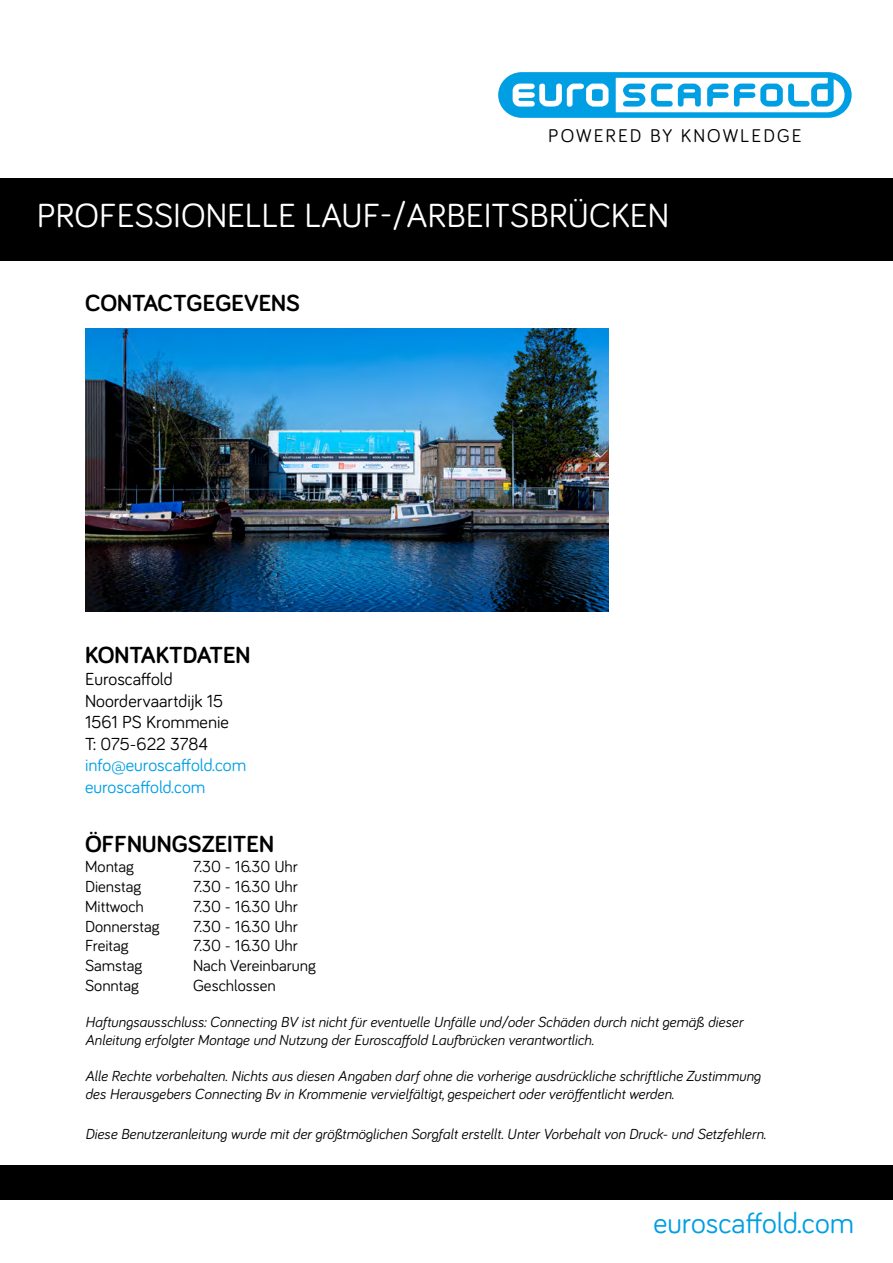
<style>
.page{position:relative;width:893px;height:1263px;background:#fff}
.page>*{position:absolute;margin:0;border:0;box-sizing:border-box;transform-origin:0 0}
.t1{font:34.5px "Bariol";color:#fff}
.t2{font:30px "Bariol";color:#009fe3}
.t3{font:700 24px "Bariol";color:#000}
.t4{font:18.9px "Bariol";letter-spacing:.11em;color:#000}
.t5{font:18px/21.6px "Bariol";color:#000}
.t6{font:18px/21.6px "Bariol";color:#009fe3}
.t7{font:16.5px "Bariol";color:#000}
.t8{font:italic 15px/18px "Bariol";color:#000}
</style>
<div class="page">
<div style="left:0;top:178px;width:893px;height:86px;background:#000"></div>
<div style="left:0;top:261px;width:893px;height:5px;background:#fff"></div>
<div style="left:0;top:1165px;width:893px;height:35px;background:#000"></div>
<img style="left:85px;top:328px;width:523px;height:283px">
<svg style="left:498px;top:72px;width:354px;height:46px"></svg>
<p class="t4" style="left:548px;top:123px;width:255px">POWERED BY KNOWLEDGE</p>
<h1 class="t1" style="left:37px;top:192px;width:634px">PROFESSIONELLE LAUF-/ARBEITSBRÜCKEN</h1>
<h3 class="t3" style="left:85px;top:286px;width:216px">CONTACTGEGEVENS</h3>
<h3 class="t3" style="left:85px;top:639px;width:167px">KONTAKTDATEN</h3>
<p class="t5" style="left:85px;top:667px;width:145px">Euroscaffold<br>Noordervaartdijk 15<br>1561 PS Krommenie<br>T: 075-622 3784</p>
<p class="t6" style="left:85px;top:754px;width:163px">info@euroscaffold.com euroscaffold.com</p>
<h3 class="t3" style="left:85px;top:828px;width:190px">ÖFFNUNGSZEITEN</h3>
<p class="t7" style="left:85px;top:855px;width:51px">Montag</p>
<p class="t7" style="left:193px;top:855px;width:106px">7.30 - 16.30 Uhr</p>
<p class="t7" style="left:85px;top:875px;width:58px">Dienstag</p>
<p class="t7" style="left:193px;top:875px;width:106px">7.30 - 16.30 Uhr</p>
<p class="t7" style="left:85px;top:895px;width:60px">Mittwoch</p>
<p class="t7" style="left:193px;top:895px;width:106px">7.30 - 16.30 Uhr</p>
<p class="t7" style="left:85px;top:915px;width:76px">Donnerstag</p>
<p class="t7" style="left:193px;top:915px;width:106px">7.30 - 16.30 Uhr</p>
<p class="t7" style="left:85px;top:935px;width:45px">Freitag</p>
<p class="t7" style="left:193px;top:935px;width:106px">7.30 - 16.30 Uhr</p>
<p class="t7" style="left:85px;top:954px;width:59px">Samstag</p>
<p class="t7" style="left:193px;top:954px;width:124px">Nach Vereinbarung</p>
<p class="t7" style="left:85px;top:974px;width:56px">Sonntag</p>
<p class="t7" style="left:193px;top:974px;width:84px">Geschlossen</p>
<p class="t8" style="left:85px;top:1012px;width:659px">Haftungsausschluss: Connecting BV ist nicht für eventuelle Unfälle und/oder Schäden durch nicht gemäß dieser<br>Anleitung erfolgter Montage und Nutzung der Euroscaffold Laufbrücken verantwortlich.</p>
<p class="t8" style="left:85px;top:1066px;width:677px">Alle Rechte vorbehalten. Nichts aus diesen Angaben darf ohne die vorherige ausdrückliche schriftliche Zustimmung des Herausgebers Connecting Bv in Krommenie vervielfältigt, gespeichert oder veröffentlicht werden.</p>
<p class="t8" style="left:85px;top:1124px;width:682px">Diese Benutzeranleitung wurde mit der größtmöglichen Sorgfalt erstellt. Unter Vorbehalt von Druck- und Setzfehlern.</p>
<h2 class="t2" style="left:653px;top:1202px;width:202px">euroscaffold.com</h2>
</div>
